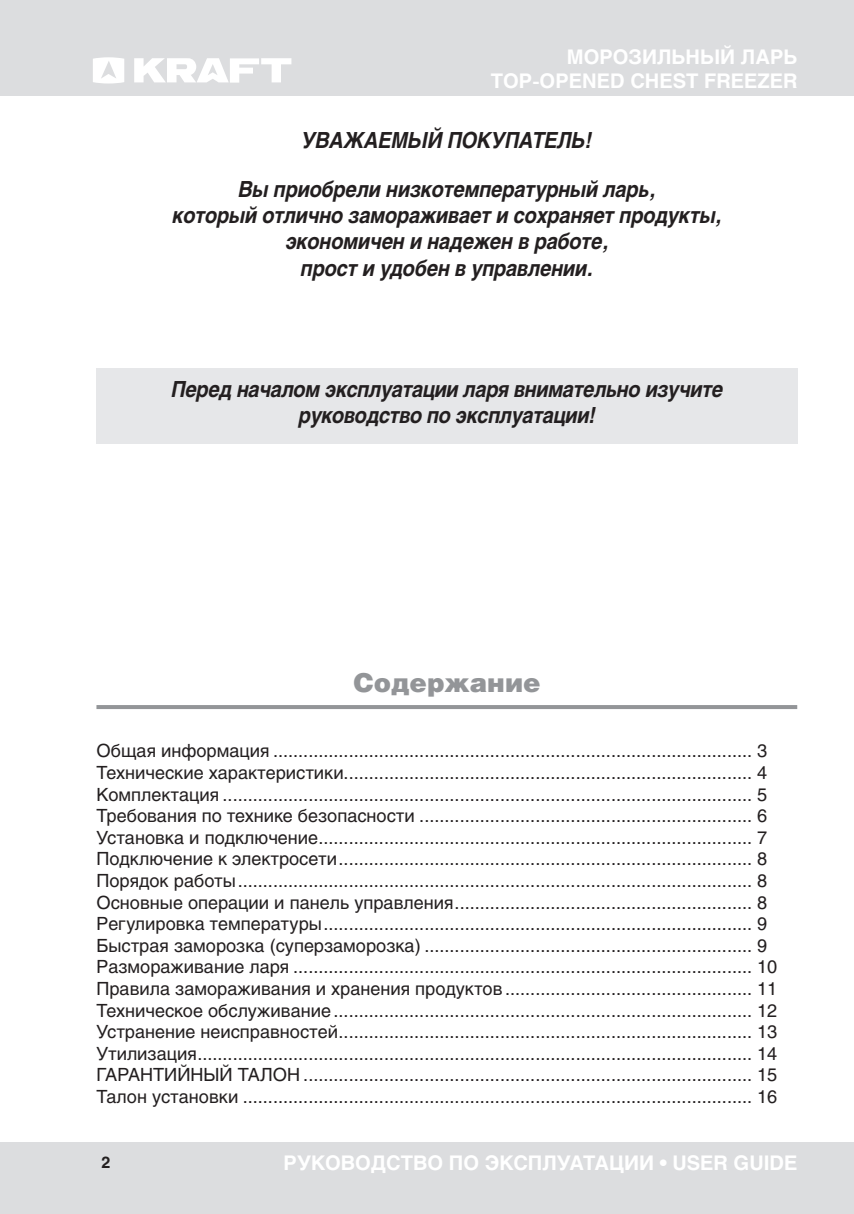
<style>
.page{position:relative;width:854px;height:1214px;background:#fff}
.page>*{position:absolute;margin:0;border:0;box-sizing:border-box;transform-origin:0 0}
.t1{font:900 26px "Helios";color:#939598}
.t2{font:italic 700 22px/26.4px "Helios";letter-spacing:-.01em;color:#231f20;text-align:center;scale:.9 1}
.t3{font:700 20px/24px "Helios";color:#fff;text-align:right}
.t4{font:18px/21.6px "Helios";color:#231f20}
.t5{font:700 16px "Helios";color:#231f20}
</style>
<div class="page">
<hr style="left:853px;top:0;width:1px;height:95px;background:#dcdddf">
<div style="left:0;top:0;width:853px;height:95px;background:#dcdddf"></div>
<div style="left:0;top:1142px;width:853px;height:71px;background:#dcdddf"></div>
<svg style="left:93px;top:57px;width:31px;height:26px"></svg>
<svg style="left:134px;top:58px;width:157px;height:25px"></svg>
<hr style="left:96px;top:705px;width:701px;height:4px;background:#939598">
<div style="left:96px;top:368px;width:701px;height:75px;background:#e6e7e9"></div>
<p class="t3" style="left:490px;top:45px;width:308px">МОРОЗИЛЬНЫЙ ЛАРЬ<br>TOP-OPENED CHEST FREEZER</p>
<p class="t2" style="left:301px;top:126px;width:324px">Уважаемый покупатель!</p>
<p class="t2" style="left:172px;top:175px;width:611px">Вы приобрели низкотемпературный ларь,<br>который отлично замораживает и сохраняет продукты, экономичен и надежен в работе,<br>прост и удобен в управлении.</p>
<p class="t2" style="left:171px;top:375px;width:614px">Перед началом эксплуатации ларя внимательно изучите руководство по эксплуатации!</p>
<h1 class="t1" style="left:353px;top:666px;width:189px">Содержание</h1>
<p class="t4" style="left:96px;top:739px;width:682px">Общая информация ............................................................................................... 3<br>Технические характеристики................................................................................. 4<br>Комплектация ......................................................................................................... 5<br>Требования по технике безопасности .................................................................. 6<br>Установка и подключение...................................................................................... 7<br>Подключение к электросети.................................................................................. 8<br>Порядок работы...................................................................................................... 8<br>Основные операции и панель управления........................................................... 8<br>Регулировка температуры..................................................................................... 9<br>Быстрая заморозка (суперзаморозка) ................................................................. 9<br>Размораживание ларя ........................................................................................... 10<br>Правила замораживания и хранения продуктов ................................................. 11<br>Техническое обслуживание................................................................................... 12<br>Устранение неисправностей.................................................................................. 13<br>Утилизация.............................................................................................................. 14<br>ГАРАНТИЙНЫЙ ТАЛОН ......................................................................................... 15<br>Талон установки ..................................................................................................... 16</p>
<p class="t5" style="left:101px;top:1153px;width:10px">2</p>
<p class="t3" style="left:283px;top:1150px;width:515px">РУКОВОДСТВО ПО ЭКСПЛУАТАЦИИ • USER GUIDE</p>
</div>
